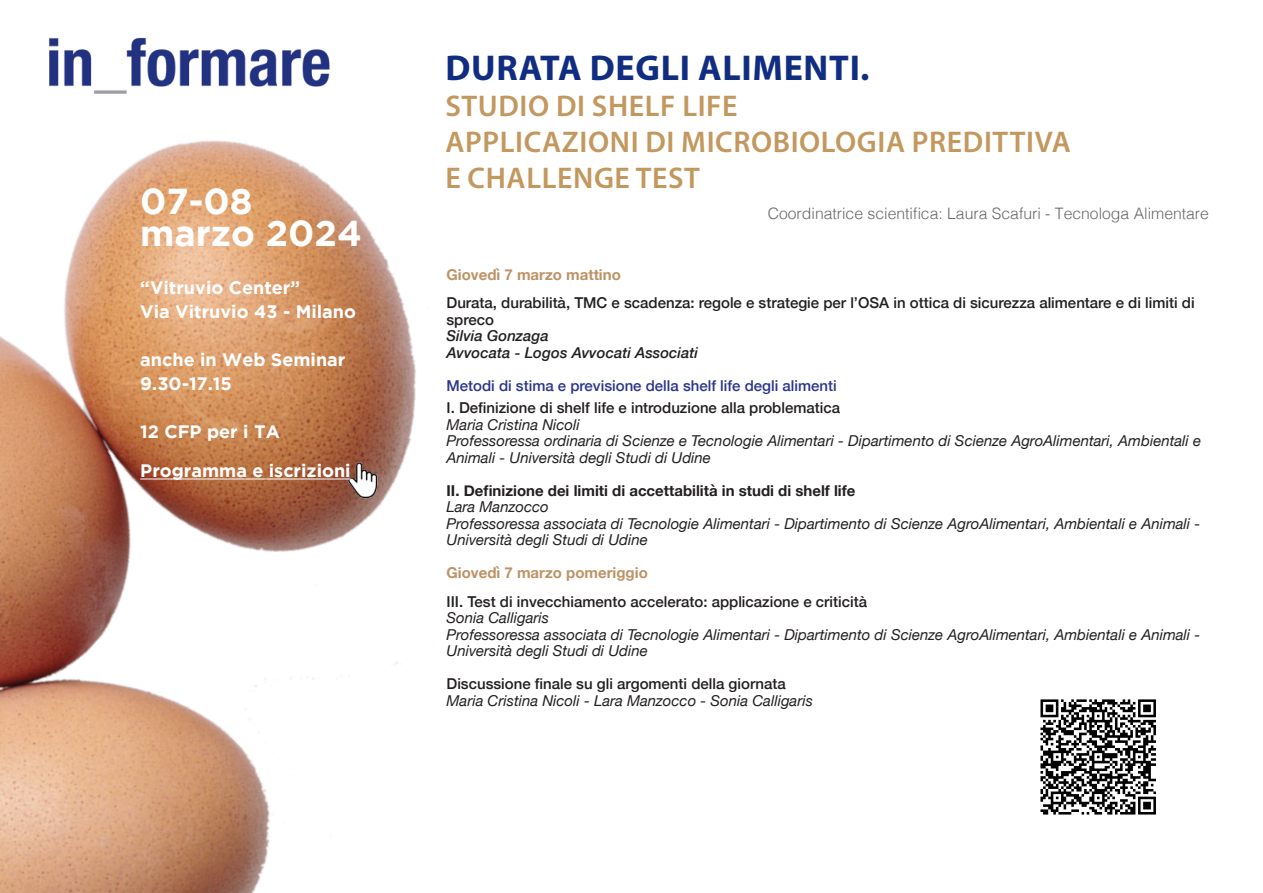
<style>
.page{position:relative;width:1263px;height:893px;background:#fff}
.page>*{position:absolute;margin:0;border:0;box-sizing:border-box;transform-origin:0 0}
.t1{font:700 36px "Myriad Pro";letter-spacing:.02em;color:#112d81}
.t2{font:700 36px "Gotham";color:#fff}
.t3{font:600 30px "Myriad Pro";letter-spacing:.02em;color:#c3985f}
.Normale{font:700 18px "Gotham";color:#fff}
.Titolo_1{font:300 15.75px "Helvetica";color:#67666a}
.t4{font:italic 15px/16.5px "Helvetica Neue";color:#231f20}
.t5{font:500 15px/16.5px "Helvetica Neue";color:#231f20}
.t6{font:700 15px "Helvetica Neue";color:#231f20}
.t7{font:500 15px "Helvetica Neue";color:#2b358c}
.t8{font:italic 500 15px "Helvetica Neue";color:#231f20}
.t9{font:700 15px "Helvetica Neue";color:#bc9365}
</style>
<div class="page">
<img style="left:0;top:140px;width:416px;height:753px">
<img style="left:49px;top:38px;width:281px;height:56px">
<img style="left:345px;top:460px;width:37px;height:42px">
<hr style="left:140px;top:479px;width:211px;height:1px;background:#fff">
<img style="left:1040px;top:699px;width:116px;height:116px">
<p class="t2" style="left:140px;top:181px;width:114px">07-08</p>
<p class="t2" style="left:140px;top:212px;width:223px">marzo 2024</p>
<p class="Normale" style="left:140px;top:277px;width:161px">“Vitruvio Center”</p>
<p class="Normale" style="left:140px;top:301px;width:217px">Via Vitruvio 43 - Milano</p>
<p class="Normale" style="left:140px;top:349px;width:207px">anche in Web Seminar</p>
<p class="Normale" style="left:140px;top:373px;width:93px">9.30-17.15</p>
<p class="Normale" style="left:140px;top:421px;width:141px">12 CFP per i TA</p>
<p class="Normale" style="left:140px;top:460px;width:212px">Programma e iscrizioni</p>
<p class="t1" style="left:445px;top:44px;width:426px">DURATA DEGLI ALIMENTI.</p>
<p class="t3" style="left:445px;top:87px;width:294px">STUDIO DI SHELF LIFE</p>
<p class="t3" style="left:445px;top:123px;width:627px">APPLICAZIONI DI MICROBIOLOGIA PREDITTIVA</p>
<p class="t3" style="left:445px;top:159px;width:256px">E CHALLENGE TEST</p>
<p class="Titolo_1" style="left:768px;top:200px;width:443px">Coordinatrice scientifica: Laura Scafuri - Tecnologa Alimentare</p>
<p class="t9" style="left:446px;top:263px;width:176px">Giovedì 7 marzo mattino</p>
<p class="t5" style="left:446px;top:293px;width:750px">Durata, durabilità, TMC e scadenza: regole e strategie per l’OSA in ottica di sicurezza alimentare e di limiti di spreco</p>
<p class="t8" style="left:446px;top:323px;width:104px">Silvia Gonzaga</p>
<p class="t8" style="left:446px;top:340px;width:253px">Avvocata - Logos Avvocati Associati</p>
<p class="t7" style="left:446px;top:373px;width:392px">Metodi di stima e previsione della shelf life degli alimenti</p>
<p class="t5" style="left:446px;top:398px;width:395px">I. Definizione di shelf life e introduzione alla problematica</p>
<p class="t4" style="left:446px;top:417px;width:135px">Maria Cristina Nicoli</p>
<p class="t4" style="left:446px;top:434px;width:756px">Professoressa ordinaria di Scienze e Tecnologie Alimentari - Dipartimento di Scienze AgroAlimentari, Ambientali e<br>Animali - Università degli Studi di Udine</p>
<p class="t6" style="left:446px;top:479px;width:410px">II. Definizione dei limiti di accettabilità in studi di shelf life</p>
<p class="t4" style="left:446px;top:500px;width:104px">Lara Manzocco</p>
<p class="t4" style="left:446px;top:516px;width:755px">Professoressa associata di Tecnologie Alimentari - Dipartimento di Scienze AgroAlimentari, Ambientali e Animali -<br>Università degli Studi di Udine</p>
<p class="t9" style="left:446px;top:561px;width:203px">Giovedì 7 marzo pomeriggio</p>
<p class="t5" style="left:446px;top:592px;width:422px">III. Test di invecchiamento accelerato: applicazione e criticità</p>
<p class="t4" style="left:446px;top:611px;width:104px">Sonia Calligaris</p>
<p class="t4" style="left:446px;top:627px;width:755px">Professoressa associata di Tecnologie Alimentari - Dipartimento di Scienze AgroAlimentari, Ambientali e Animali -<br>Università degli Studi di Udine</p>
<p class="t5" style="left:446px;top:674px;width:341px">Discussione finale su gli argomenti della giornata</p>
<p class="t4" style="left:446px;top:693px;width:368px">Maria Cristina Nicoli - Lara Manzocco - Sonia Calligaris</p>
</div>
